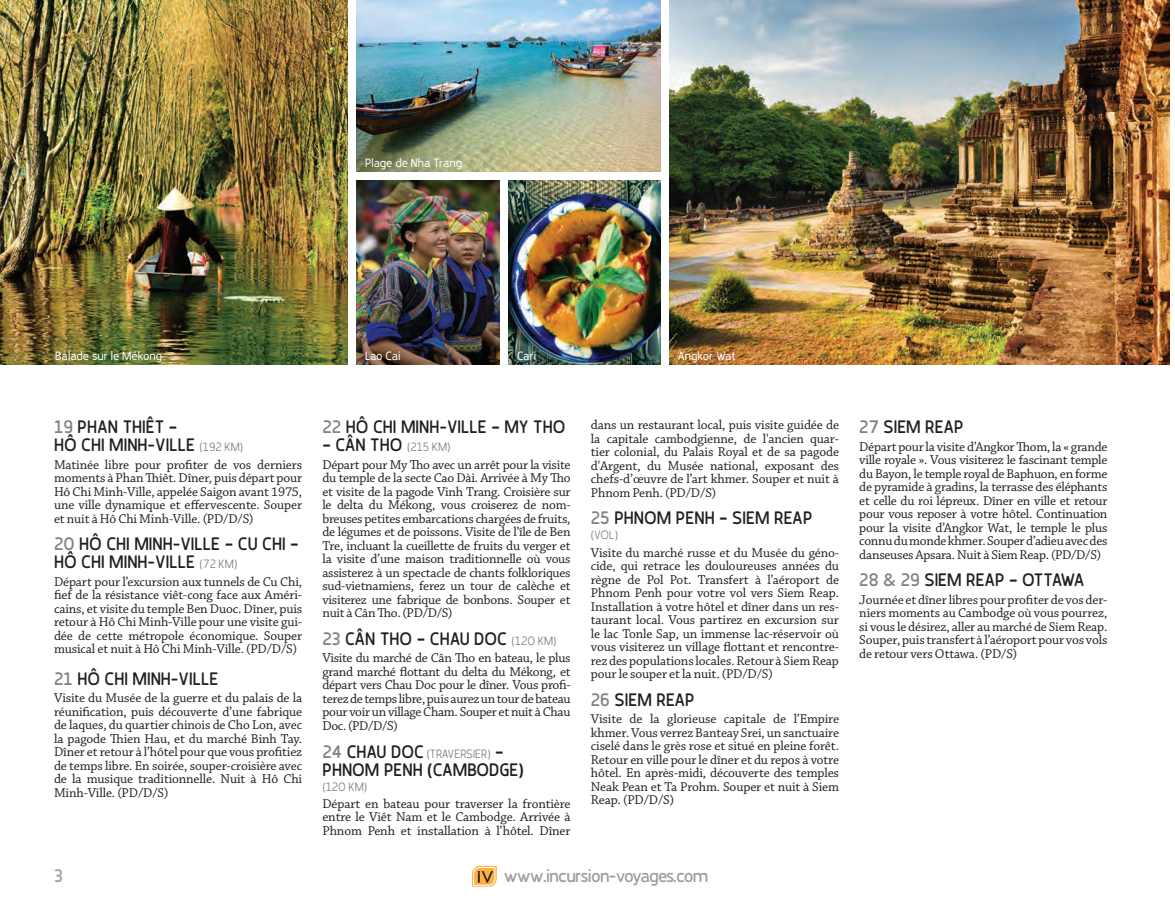
<style>
.page{position:relative;width:1175px;height:905px;background:#fff}
.page>*{position:absolute;margin:0;border:0;box-sizing:border-box;transform-origin:0 0}
.t1{font:500 18px/18px "Karlsen Round";color:#231f20}
.t2{font:500 18px "Karlsen Round";letter-spacing:-.05em;color:#9d9fa2}
.t3{font:13.5px/13.5px "Chaparral Pro";letter-spacing:-.01em;color:#231f20;text-align:justify}
.t4{font:12px "Karlsen Round";color:#fff}
.t5{font:300 12px "Karlsen Round";color:#76787b}
.s1{color:#808285}
.s2{font-weight:300;font-size:12px;color:#76787b}
.s3{font-weight:500;font-size:18px;color:#808285}
.s4{font-weight:500;font-size:18px;color:#231f20}
</style>
<div class="page">
<svg style="left:472px;top:865px;width:25px;height:21px"></svg>
<img style="left:0;top:0;width:347px;height:364px">
<img style="left:669px;top:0;width:500px;height:364px">
<img style="left:356px;top:0;width:304px;height:171px">
<img style="left:356px;top:180px;width:143px;height:184px">
<img style="left:508px;top:180px;width:152px;height:184px">
<p class="t4" style="left:365px;top:155px;width:99px">Plage de Nha Trang</p>
<p class="t4" style="left:55px;top:348px;width:109px">Balade sur le Mékong</p>
<p class="t4" style="left:365px;top:348px;width:37px">Lao Cai</p>
<p class="t4" style="left:517px;top:348px;width:21px">Cari</p>
<p class="t4" style="left:678px;top:348px;width:60px">Angkor Wat</p>
<p class="t1" style="left:54px;top:418px;width:190px"><span class="s1">19</span> PHAN THIÊT –<br>HÔ CHI MINH-VILLE <span class="s2">(192 KM)</span></p>
<p class="t3" style="left:54px;top:458px;width:250px">Matinée libre pour profiter de vos derniers moments à Phan Thiêt. Dîner, puis départ pour Hô Chi Minh-Ville, appelée Saigon avant 1975, une ville dynamique et effervescente. Souper et nuit à Hô Chi Minh-Ville. (PD/D/S)</p>
<p class="t1" style="left:54px;top:535px;width:246px"><span class="s1">20</span> HÔ CHI MINH-VILLE – CU CHI –<br>HÔ CHI MINH-VILLE <span class="s2">(72 KM)</span></p>
<p class="t3" style="left:54px;top:575px;width:250px">Départ pour l’excursion aux tunnels de Cu Chi, fief de la résistance viêt-cong face aux Améri&shy;cains, et visite du temple Ben Duoc. Dîner, puis retour à Hô Chi Minh-Ville pour une visite gui&shy;dée de cette métropole économique. Souper musical et nuit à Hô Chi Minh-Ville. (PD/D/S)</p>
<p class="t1" style="left:54px;top:669px;width:166px"><span class="s1">21</span> HÔ CHI MINH-VILLE</p>
<p class="t3" style="left:54px;top:691px;width:250px">Visite du Musée de la guerre et du palais de la réunification, puis découverte d’une fabrique de laques, du quartier chinois de Cho Lon, avec la pagode Thien Hau, et du marché Binh Tay.<br>Dîner et retour à l’hôtel pour que vous profitiez de temps libre. En soirée, souper-croisière avec de la musique traditionnelle. Nuit à Hô Chi Minh-Ville. (PD/D/S)</p>
<p class="t1" style="left:322px;top:418px;width:244px"><span class="s1">22</span> HÔ CHI MINH-VILLE – MY THO</p>
<p class="t1" style="left:322px;top:436px;width:130px">– CÂN THO <span class="s2">(215 KM)</span></p>
<p class="t3" style="left:322px;top:458px;width:250px">Départ pour My Tho avec un arrêt pour la visite du temple de la secte Cao Dài. Arrivée à My Tho et visite de la pagode Vinh Trang. Croisière sur le delta du Mékong, vous croiserez de nom&shy;breuses petites embarcations chargées de fruits, de légumes et de poissons. Visite de l’île de Ben Tre, incluant la cueillette de fruits du verger et la visite d’une maison traditionnelle où vous assisterez à un spectacle de chants folkloriques sud-vietnamiens, ferez un tour de calèche et visiterez une fabrique de bonbons. Souper et nuit à Cân Tho. (PD/D/S)</p>
<p class="t1" style="left:322px;top:629px;width:235px"><span class="s1">23</span> CÂN THO – CHAU DOC <span class="s2">(120 KM)</span></p>
<p class="t3" style="left:322px;top:651px;width:250px">Visite du marché de Cân Tho en bateau, le plus grand marché flottant du delta du Mékong, et départ vers Chau Doc pour le dîner. Vous profi&shy;terez de temps libre, puis aurez un tour de bateau pour voir un village Cham. Souper et nuit à Chau Doc. (PD/D/S)</p>
<p class="t5" style="left:322px;top:745px;width:183px"><span class="s3">24</span> <span class="s4">CHAU DOC</span> (TRAVERSIER) <span class="s4">–</span></p>
<p class="t1" style="left:322px;top:760px;width:203px">PHNOM PENH (CAMBODGE)</p>
<p class="t5" style="left:322px;top:778px;width:46px">(120 KM)</p>
<p class="t3" style="left:322px;top:797px;width:250px">Départ en bateau pour traverser la frontière entre le Viêt Nam et le Cambodge. Arrivée à Phnom Penh et installation à l’hôtel. Dîner</p>
<p class="t3" style="left:591px;top:418px;width:250px">dans un restaurant local, puis visite guidée de la capitale cambodgienne, de l'ancien quar&shy;tier colonial, du Palais Royal et de sa pagode d'Argent, du Musée national, exposant des chefs-d’œuvre de l’art khmer. Souper et nuit à Phnom Penh. (PD/D/S)</p>
<p class="t1" style="left:591px;top:509px;width:223px"><span class="s1">25</span> PHNOM PENH – SIEM REAP</p>
<p class="t5" style="left:591px;top:527px;width:29px">(VOL)</p>
<p class="t3" style="left:591px;top:546px;width:250px">Visite du marché russe et du Musée du géno&shy;cide, qui retrace les douloureuses années du règne de Pol Pot. Transfert à l’aéroport de Phnom Penh pour votre vol vers Siem Reap.<br>Installation à votre hôtel et dîner dans un res&shy;taurant local. Vous partirez en excursion sur le lac Tonle Sap, un immense lac-réservoir où vous visiterez un village flottant et rencontre&shy;rez des populations locales. Retour à Siem Reap pour le souper et la nuit. (PD/D/S)</p>
<p class="t1" style="left:591px;top:690px;width:105px"><span class="s1">26</span> SIEM REAP</p>
<p class="t3" style="left:591px;top:712px;width:250px">Visite de la glorieuse capitale de l’Empire khmer. Vous verrez Banteay Srei, un sanctuaire ciselé dans le grès rose et situé en pleine forêt.<br>Retour en ville pour le dîner et du repos à votre hôtel. En après-midi, découverte des temples Neak Pean et Ta Prohm. Souper et nuit à Siem Reap. (PD/D/S)</p>
<p class="t2" style="left:54px;top:864px;width:10px">3</p>
<h1 class="t2" style="left:504px;top:864px;width:206px">www.incursion-voyages.com</h1>
<p class="t1" style="left:859px;top:418px;width:106px"><span class="s1">27</span> SIEM REAP</p>
<p class="t3" style="left:859px;top:440px;width:250px">Départ pour la visite d’Angkor Thom, la « grande ville royale ». Vous visiterez le fascinant temple du Bayon, le temple royal de Baphuon, en forme de pyramide à gradins, la terrasse des éléphants et celle du roi lépreux. Dîner en ville et retour pour vous reposer à votre hôtel. Continuation pour la visite d’Angkor Wat, le temple le plus connu du monde khmer. Souper d’adieu avec des danseuses Apsara. Nuit à Siem Reap. (PD/D/S)</p>
<p class="t1" style="left:859px;top:571px;width:227px"><span class="s1">28 &amp; 29</span> SIEM REAP – OTTAWA</p>
<p class="t3" style="left:859px;top:593px;width:250px">Journée et dîner libres pour profiter de vos der&shy;niers moments au Cambodge où vous pourrez, si vous le désirez, aller au marché de Siem Reap.<br>Souper, puis transfert à l’aéroport pour vos vols de retour vers Ottawa. (PD/S)</p>
</div>
